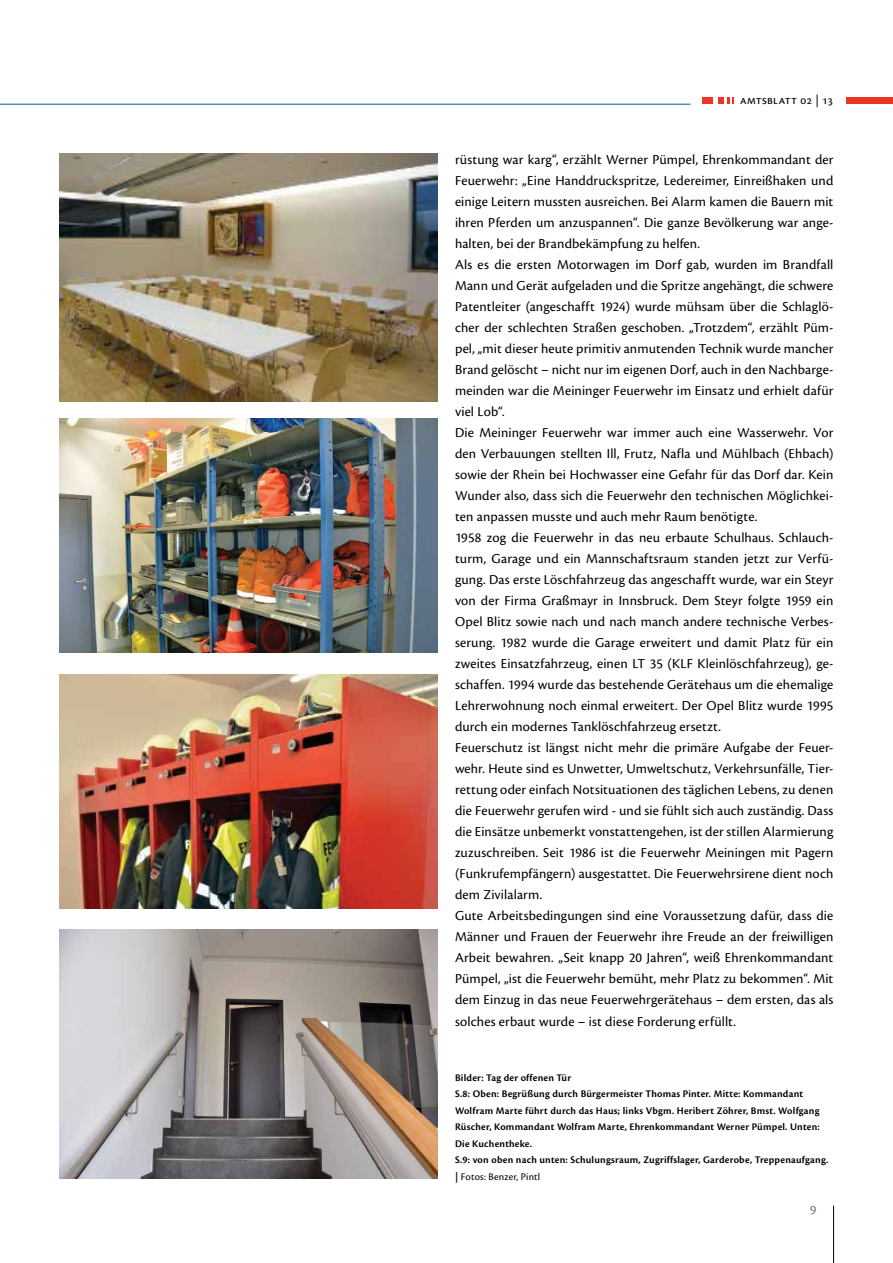
<style>
.page{position:relative;width:893px;height:1263px;background:#fff}
.page>*{position:absolute;margin:0;border:0;box-sizing:border-box;transform-origin:0 0}
.t1{font:14.25px/21px "Cronos Pro";letter-spacing:.01em;color:#000}
.t2{font:13.5px "Cronos Pro";color:#6d6e71}
.t3{font:12.75px "Cronos Pro";letter-spacing:.02em;color:#000}
.t4{font:600 10.5px/16.5px "Cronos Pro";letter-spacing:.02em;color:#000}
.s1{font-weight:400}
</style>
<div class="page">
<hr style="left:833px;top:1205px;width:1px;height:58px;background:#000">
<svg style="left:719px;top:98px;width:14px;height:6px"></svg>
<div style="left:702px;top:98px;width:10px;height:6px;background:#ee3524"></div>
<div style="left:846px;top:98px;width:47px;height:6px;background:#ee3524"></div>
<hr style="left:0;top:104px;width:690px;height:1px;background:#00539b">
<img style="left:60px;top:153px;width:378px;height:249px">
<img style="left:60px;top:419px;width:378px;height:233px">
<img style="left:60px;top:674px;width:378px;height:234px">
<img style="left:60px;top:930px;width:378px;height:249px">
<p class="t3" style="left:740px;top:92px;width:95px">amtsblatt 02 | 13</p>
<p class="t1" style="left:455px;top:149px;width:380px">rüstung war karg“, erzählt Werner Pümpel, Ehrenkommandant der Feuerwehr: „Eine Handdruckspritze, Ledereimer, Einreißhaken und einige Leitern mussten ausreichen. Bei Alarm kamen die Bauern mit ihren Pferden um anzuspannen“. Die ganze Bevölkerung war ange&shy;halten, bei der Brandbekämpfung zu helfen.<br>Als es die ersten Motorwagen im Dorf gab, wurden im Brandfall Mann und Gerät aufgeladen und die Spritze angehängt, die schwere Patentleiter (angeschafft 1924) wurde mühsam über die Schlaglö&shy;cher der schlechten Straßen geschoben. „Trotzdem“, erzählt Püm&shy;pel, „mit dieser heute primitiv anmutenden Technik wurde mancher Brand gelöscht – nicht nur im eigenen Dorf, auch in den Nachbarge&shy;meinden war die Meininger Feuerwehr im Einsatz und erhielt dafür viel Lob“.<br>Die Meininger Feuerwehr war immer auch eine Wasserwehr. Vor den Verbauungen stellten Ill, Frutz, Nafla und Mühlbach (Ehbach) sowie der Rhein bei Hochwasser eine Gefahr für das Dorf dar. Kein Wunder also, dass sich die Feuerwehr den technischen Möglichkei&shy;ten anpassen musste und auch mehr Raum benötigte.<br>1958 zog die Feuerwehr in das neu erbaute Schulhaus. Schlauch&shy;turm, Garage und ein Mannschaftsraum standen jetzt zur Verfü&shy;gung. Das erste Löschfahrzeug das angeschafft wurde, war ein Steyr von der Firma Graßmayr in Innsbruck. Dem Steyr folgte 1959 ein Opel Blitz sowie nach und nach manch andere technische Verbes&shy;serung. 1982 wurde die Garage erweitert und damit Platz für ein zweites Einsatzfahrzeug, einen LT 35 (KLF Kleinlöschfahrzeug), ge&shy;schaffen. 1994 wurde das bestehende Gerätehaus um die ehemalige Lehrerwohnung noch einmal erweitert. Der Opel Blitz wurde 1995 durch ein modernes Tanklöschfahrzeug ersetzt.<br>Feuerschutz ist längst nicht mehr die primäre Aufgabe der Feuer&shy;wehr. Heute sind es Unwetter, Umweltschutz, Verkehrsunfälle, Tier&shy;rettung oder einfach Notsituationen des täglichen Lebens, zu denen die Feuerwehr gerufen wird - und sie fühlt sich auch zuständig. Dass die Einsätze unbemerkt vonstattengehen, ist der stillen Alarmierung zuzuschreiben. Seit 1986 ist die Feuerwehr Meiningen mit Pagern (Funkrufempfängern) ausgestattet. Die Feuerwehrsirene dient noch dem Zivilalarm.<br>Gute Arbeitsbedingungen sind eine Voraussetzung dafür, dass die Männer und Frauen der Feuerwehr ihre Freude an der freiwilligen Arbeit bewahren. „Seit knapp 20 Jahren“, weiß Ehrenkommandant Pümpel, „ist die Feuerwehr bemüht, mehr Platz zu bekommen“. Mit dem Einzug in das neue Feuerwehrgerätehaus – dem ersten, das als solches erbaut wurde – ist diese Forderung erfüllt.</p>
<p class="t4" style="left:455px;top:1069px;width:375px">Bilder: Tag der offenen Tür<br>S.8: Oben: Begrüßung durch Bürgermeister Thomas Pinter. Mitte: Kommandant Wolfram Marte führt durch das Haus; links Vbgm. Heribert Zöhrer, Bmst. Wolfgang Rüscher, Kommandant Wolfram Marte, Ehrenkommandant Werner Pümpel. Unten:<br>Die Kuchentheke.<br>S.9: von oben nach unten: Schulungsraum, Zugriffslager, Garderobe, Treppenaufgang. | <span class="s1">Fotos: Benzer, Pintl</span></p>
<p class="t2" style="left:810px;top:1202px;width:8px">9</p>
</div>
